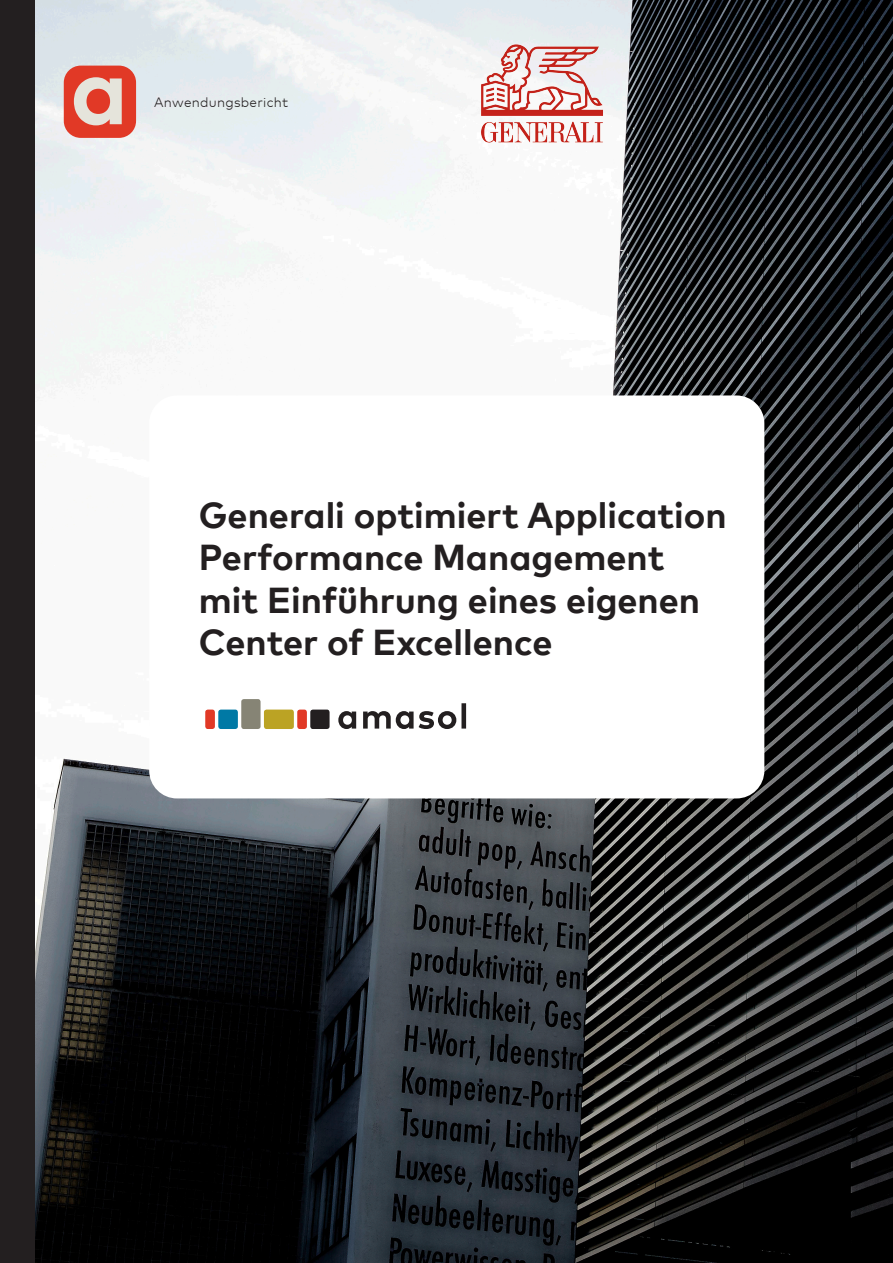
<style>
.page{position:relative;width:893px;height:1263px;background:#fff}
.page>*{position:absolute;margin:0;border:0;box-sizing:border-box;transform-origin:0 0}
.t1{font:700 94.35px "Mark Pro";color:#e5e4db}
.t2{font:700 36px/42.3px "Mark Pro";color:#231f20}
.t3{font:300 13.5px "Mark Pro";letter-spacing:.02em;color:#231f20}
</style>
<div class="page">
<img style="left:34px;top:0;width:859px;height:1263px">
<div style="left:0;top:0;width:34px;height:1263px;background:#231f20"></div>
<div style="left:149px;top:395px;width:615px;height:403px;background:#fff;border-radius:28px"></div>
<img style="left:463px;top:16px;width:158px;height:158px">
<svg style="left:338px;top:703px;width:128px;height:26px"></svg>
<div style="left:241px;top:699px;width:20px;height:30px;background:#868475;border-radius:3px"></div>
<div style="left:264px;top:709px;width:30px;height:20px;background:#bba324;border-radius:3px"></div>
<div style="left:218px;top:709px;width:20px;height:20px;background:#0079a5;border-radius:3px"></div>
<div style="left:310px;top:709px;width:20px;height:20px;background:#231f20;border-radius:3px"></div>
<div style="left:297px;top:709px;width:10px;height:20px;background:#e13926;border-radius:3px"></div>
<div style="left:205px;top:709px;width:10px;height:20px;background:#e13926;border-radius:3px"></div>
<div style="left:64px;top:66px;width:72px;height:72px;background:#e13926;border-radius:17px"></div>
<h1 class="t1" style="left:70px;top:19px;width:59px">a</h1>
<p class="t3" style="left:154px;top:92px;width:136px">Anwendungsbericht</p>
<p class="t2" style="left:199px;top:491px;width:529px">Generali optimiert Application<br>Performance Management mit Einführung eines eigenen<br>Center of Excellence</p>
</div>
